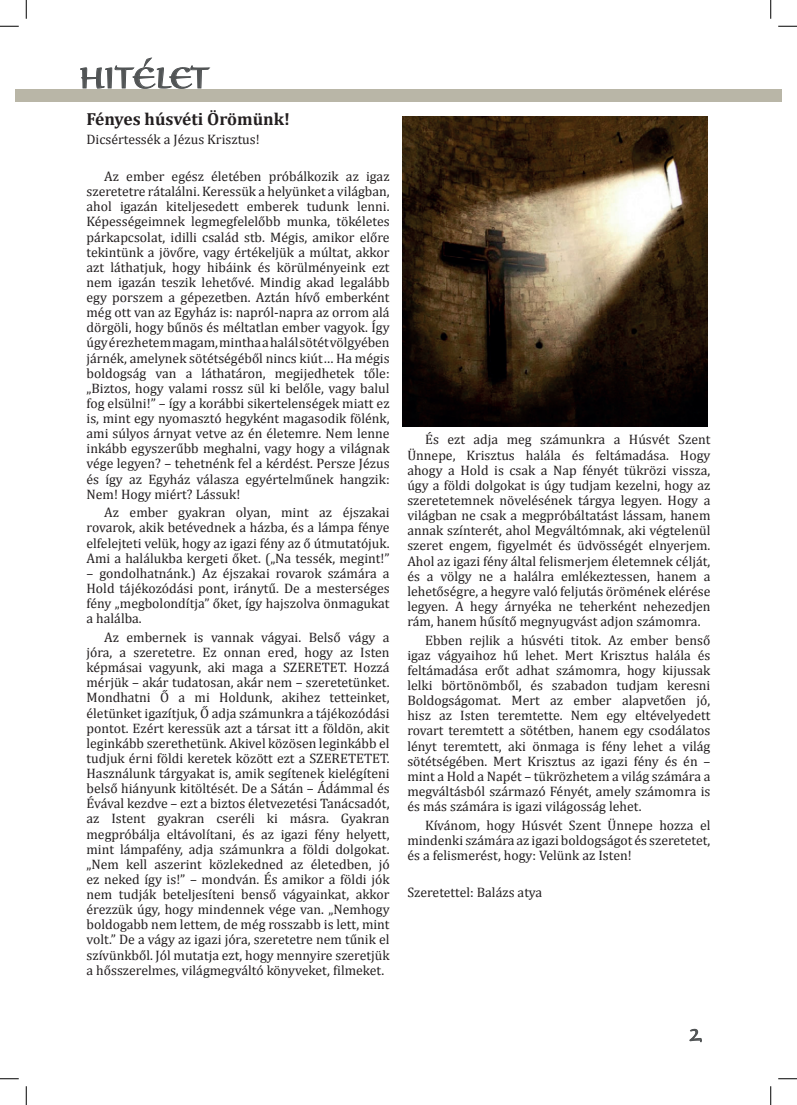
<style>
.page{position:relative;width:797px;height:1105px;background:#fff}
.page>*{position:absolute;margin:0;border:0;box-sizing:border-box;transform-origin:0 0}
.t1{font:30px "Braganza SCITC";color:#515455}
.t2{font:300 30px "Braganza ITC";color:#515455}
.t3{font:700 17.5px "Cambria";color:#231f20}
.t4{font:13.75px/15.1px "Cambria";color:#231f20;text-align:justify}
</style>
<div class="page">
<div style="left:16px;top:89px;width:754px;height:13px;background:#b9b6a7"></div>
<svg style="left:689px;top:1028px;width:13px;height:15px"></svg>
<div style="left:770px;top:89px;width:11px;height:13px;background:#b9b6a7"></div>
<svg style="left:80px;top:57px;width:131px;height:32px"></svg>
<img style="left:402px;top:117px;width:305px;height:310px">
<svg style="left:0;top:25px;width:19px;height:2px"></svg>
<svg style="left:778px;top:25px;width:19px;height:2px"></svg>
<svg style="left:0;top:1078px;width:19px;height:1px"></svg>
<svg style="left:778px;top:1078px;width:19px;height:1px"></svg>
<svg style="left:25px;top:0;width:2px;height:19px"></svg>
<svg style="left:25px;top:1086px;width:2px;height:19px"></svg>
<svg style="left:770px;top:0;width:1px;height:19px"></svg>
<svg style="left:770px;top:1086px;width:1px;height:19px"></svg>
<h1 class="t1" style="left:79px;top:60px;width:131px">HITÉLET</h1>
<p class="t3" style="left:86px;top:107px;width:205px">Fényes húsvéti Örömünk!</p>
<p class="t4" style="left:86px;top:131px;width:175px">Dicsértessék a Jézus Krisztus!</p>
<p class="t4" style="left:86px;top:169px;width:304px;text-indent:18px">Az ember egész életében próbálkozik az igaz szeretetre rátalálni. Keressük a helyünket a világban, ahol igazán kiteljesedett emberek tudunk lenni.<br>Képességeimnek legmegfelelőbb munka, tökéletes párkapcsolat, idilli család stb. Mégis, amikor előre tekintünk a jövőre, vagy értékeljük a múltat, akkor azt láthatjuk, hogy hibáink és körülményeink ezt nem igazán teszik lehetővé. Mindig akad legalább egy porszem a gépezetben. Aztán hívő emberként még ott van az Egyház is: napról-napra az orrom alá dörgöli, hogy bűnös és méltatlan ember vagyok. Így úgy érezhetem magam, mintha a halál sötét völgyében járnék, amelynek sötétségéből nincs kiút… Ha mégis boldogság van a láthatáron, megijedhetek tőle: „Biztos, hogy valami rossz sül ki belőle, vagy balul fog elsülni!” – így a korábbi sikertelenségek miatt ez is, mint egy nyomasztó hegyként magasodik fölénk, ami súlyos árnyat vetve az én életemre. Nem lenne inkább egyszerűbb meghalni, vagy hogy a világnak vége legyen? – tehetnénk fel a kérdést. Persze Jézus és így az Egyház válasza egyértelműnek hangzik:<br>Nem! Hogy miért? Lássuk!</p>
<p class="t4" style="left:86px;top:505px;width:304px;text-indent:18px">Az ember gyakran olyan, mint az éjszakai rovarok, akik betévednek a házba, és a lámpa fénye elfelejteti velük, hogy az igazi fény az ő útmutatójuk.<br>Ami a halálukba kergeti őket. („Na tessék, megint!”</p>
<p class="t4" style="left:86px;top:565px;width:304px">– gondolhatnánk.) Az éjszakai rovarok számára a Hold tájékozódási pont, iránytű. De a mesterséges fény „megbolondítja” őket, így hajszolva önmagukat a halálba.</p>
<p class="t4" style="left:86px;top:630px;width:304px;text-indent:18px">Az embernek is vannak vágyai. Belső vágy a jóra, a szeretetre. Ez onnan ered, hogy az Isten képmásai vagyunk, aki maga a SZERETET. Hozzá mérjük – akár tudatosan, akár nem – szeretetünket.<br>Mondhatni Ő a mi Holdunk, akihez tetteinket, életünket igazítjuk, Ő adja számunkra a tájékozódási pontot. Ezért keressük azt a társat itt a földön, akit leginkább szerethetünk. Akivel közösen leginkább el tudjuk érni földi keretek között ezt a SZERETETET.<br>Használunk tárgyakat is, amik segítenek kielégíteni belső hiányunk kitöltését. De a Sátán – Ádámmal és Évával kezdve – ezt a biztos életvezetési Tanácsadót, az Istent gyakran cseréli ki másra. Gyakran megpróbálja eltávolítani, és az igazi fény helyett, mint lámpafény, adja számunkra a földi dolgokat. „Nem kell aszerint közlekedned az életedben, jó ez neked így is!” – mondván. És amikor a földi jók nem tudják beteljesíteni benső vágyainkat, akkor érezzük úgy, hogy mindennek vége van. „Nemhogy boldogabb nem lettem, de még rosszabb is lett, mint volt.” De a vágy az igazi jóra, szeretetre nem tűnik el szívünkből. Jól mutatja ezt, hogy mennyire szeretjük a hősszerelmes, világmegváltó könyveket, filmeket.</p>
<p class="t4" style="left:407px;top:432px;width:304px;text-indent:18px">És ezt adja meg számunkra a Húsvét Szent Ünnepe, Krisztus halála és feltámadása. Hogy ahogy a Hold is csak a Nap fényét tükrözi vissza, úgy a földi dolgokat is úgy tudjam kezelni, hogy az szeretetemnek növelésének tárgya legyen. Hogy a világban ne csak a megpróbáltatást lássam, hanem annak színterét, ahol Megváltómnak, aki végtelenül szeret engem, figyelmét és üdvösségét elnyerjem.<br>Ahol az igazi fény által felismerjem életemnek célját, és a völgy ne a halálra emlékeztessen, hanem a lehetőségre, a hegyre való feljutás örömének elérése legyen. A hegy árnyéka ne teherként nehezedjen rám, hanem hűsítő megnyugvást adjon számomra.</p>
<p class="t4" style="left:407px;top:632px;width:304px;text-indent:18px">Ebben rejlik a húsvéti titok. Az ember benső igaz vágyaihoz hű lehet. Mert Krisztus halála és feltámadása erőt adhat számomra, hogy kijussak lelki börtönömből, és szabadon tudjam keresni Boldogságomat. Mert az ember alapvetően jó, hisz az Isten teremtette. Nem egy eltévelyedett rovart teremtett a sötétben, hanem egy csodálatos lényt teremtett, aki önmaga is fény lehet a világ sötétségében. Mert Krisztus az igazi fény és én – mint a Hold a Napét – tükrözhetem a világ számára a megváltásból származó Fényét, amely számomra is és más számára is igazi világosság lehet.</p>
<p class="t4" style="left:407px;top:817px;width:304px;text-indent:18px">Kívánom, hogy Húsvét Szent Ünnepe hozza el mindenki számára az igazi boldogságot és szeretetet, és a felismerést, hogy: Velünk az Isten!</p>
<p class="t4" style="left:407px;top:885px;width:136px">Szeretettel: Balázs atya</p>
<h1 class="t2" style="left:688px;top:1012px;width:15px">23</h1>
</div>
